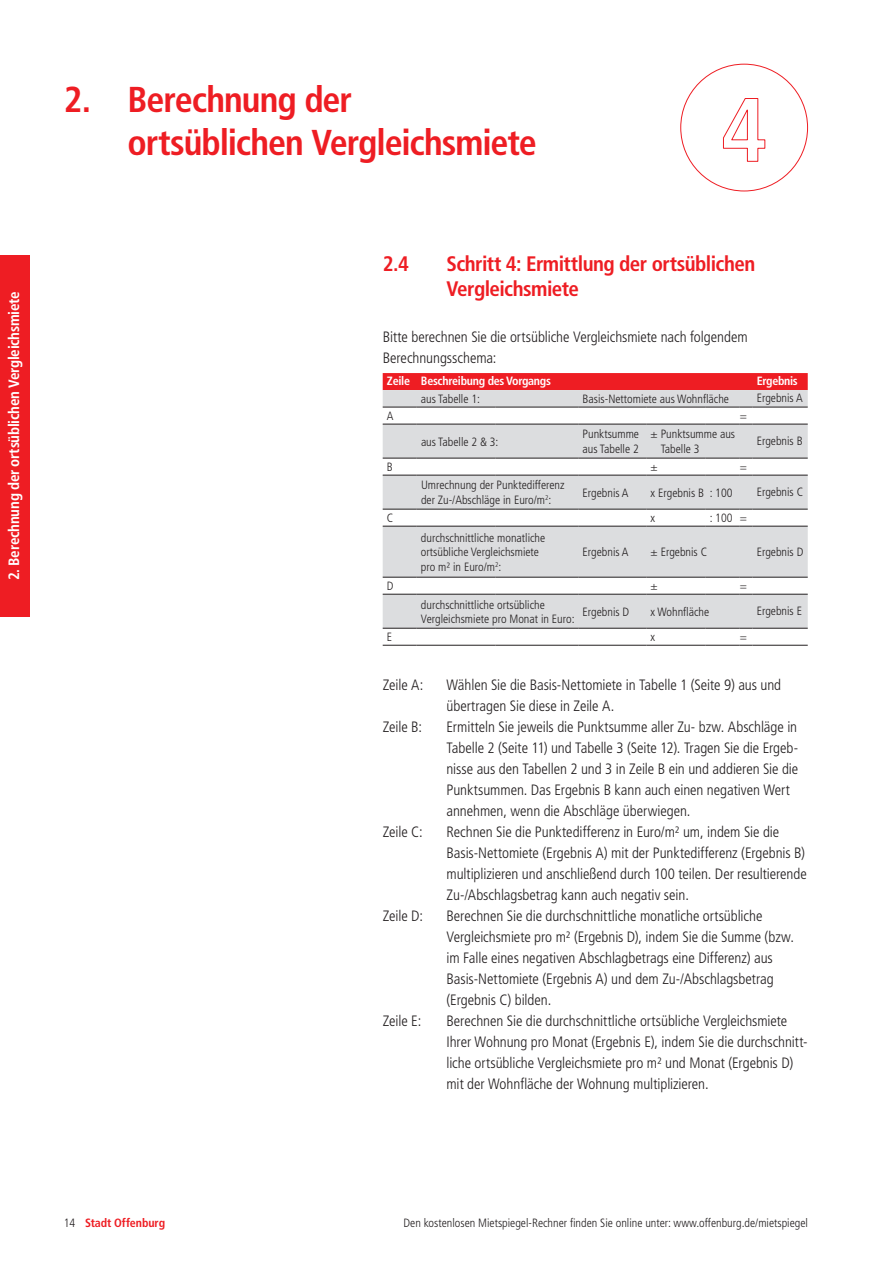
<style>
.page{position:relative;width:893px;height:1263px;background:#fff}
.page>*{position:absolute;margin:0;border:0;box-sizing:border-box;transform-origin:0 0}
.t1{font:700 condensed 36px/43.2px "Frutiger LT Std";letter-spacing:-.03em;color:#ee1d23}
.t2{font:700 condensed 21px/25.2px "Frutiger LT Std";letter-spacing:-.025em;color:#ee1d23}
.t3{font:300 condensed 15px/21px "Frutiger LT Std";letter-spacing:-.005em;color:#231f20}
.t4{font:700 condensed 15px "Frutiger LT Std";letter-spacing:-.015em;color:#fff}
.t5{font:300 condensed 12px/14.4px "Frutiger LT Std";color:#231f20}
.t6{font:700 condensed 12px "Frutiger LT Std";letter-spacing:-.025em;color:#fff}
.t7{font:700 condensed 12px "Frutiger LT Std";letter-spacing:-.005em;color:#ee1d23}
.s1{font-weight:300;color:#231f20}
</style>
<div class="page">
<svg style="left:723px;top:98px;width:43px;height:64px"></svg>
<svg style="left:383px;top:423px;width:425px;height:222px"></svg>
<svg style="left:383px;top:425px;width:425px;height:203px;fill:#dcdddf"></svg>
<svg style="left:383px;top:373px;width:425px;height:35px;background:#e07b7e"></svg>
<hr style="left:752px;top:407px;width:56px;height:1px;background:#231f20">
<hr style="left:383px;top:424px;width:34px;height:1px;background:#231f20">
<hr style="left:417px;top:424px;width:79px;height:1px;background:#231f20">
<hr style="left:496px;top:424px;width:82px;height:1px;background:#231f20">
<hr style="left:578px;top:424px;width:68px;height:1px;background:#231f20">
<hr style="left:646px;top:424px;width:60px;height:1px;background:#231f20">
<hr style="left:706px;top:424px;width:34px;height:1px;background:#231f20">
<svg style="left:740px;top:424px;width:12px;height:1px"></svg>
<hr style="left:752px;top:424px;width:56px;height:1px;background:#231f20">
<hr style="left:383px;top:458px;width:34px;height:1px;background:#231f20">
<hr style="left:417px;top:458px;width:79px;height:1px;background:#231f20">
<hr style="left:496px;top:458px;width:82px;height:1px;background:#231f20">
<hr style="left:578px;top:458px;width:68px;height:1px;background:#231f20">
<hr style="left:646px;top:458px;width:60px;height:1px;background:#231f20">
<hr style="left:706px;top:458px;width:34px;height:1px;background:#231f20">
<svg style="left:740px;top:458px;width:12px;height:1px"></svg>
<hr style="left:752px;top:458px;width:56px;height:1px;background:#231f20">
<hr style="left:383px;top:475px;width:34px;height:1px;background:#231f20">
<hr style="left:417px;top:475px;width:79px;height:1px;background:#231f20">
<hr style="left:496px;top:475px;width:82px;height:1px;background:#231f20">
<hr style="left:578px;top:475px;width:68px;height:1px;background:#231f20">
<hr style="left:646px;top:475px;width:60px;height:1px;background:#231f20">
<hr style="left:706px;top:475px;width:34px;height:1px;background:#231f20">
<svg style="left:740px;top:475px;width:12px;height:1px"></svg>
<hr style="left:752px;top:475px;width:56px;height:1px;background:#231f20">
<hr style="left:383px;top:509px;width:34px;height:1px;background:#231f20">
<hr style="left:417px;top:509px;width:79px;height:1px;background:#231f20">
<hr style="left:496px;top:509px;width:82px;height:1px;background:#231f20">
<hr style="left:578px;top:509px;width:68px;height:1px;background:#231f20">
<hr style="left:646px;top:509px;width:60px;height:1px;background:#231f20">
<hr style="left:706px;top:509px;width:34px;height:1px;background:#231f20">
<svg style="left:740px;top:509px;width:12px;height:1px"></svg>
<hr style="left:752px;top:509px;width:56px;height:1px;background:#231f20">
<hr style="left:383px;top:526px;width:34px;height:1px;background:#231f20">
<hr style="left:417px;top:526px;width:79px;height:1px;background:#231f20">
<hr style="left:496px;top:526px;width:82px;height:1px;background:#231f20">
<hr style="left:578px;top:526px;width:68px;height:1px;background:#231f20">
<hr style="left:646px;top:526px;width:60px;height:1px;background:#231f20">
<hr style="left:706px;top:526px;width:34px;height:1px;background:#231f20">
<svg style="left:740px;top:526px;width:12px;height:1px"></svg>
<hr style="left:752px;top:526px;width:56px;height:1px;background:#231f20">
<hr style="left:383px;top:577px;width:34px;height:1px;background:#231f20">
<hr style="left:417px;top:577px;width:79px;height:1px;background:#231f20">
<hr style="left:496px;top:577px;width:82px;height:1px;background:#231f20">
<hr style="left:578px;top:577px;width:68px;height:1px;background:#231f20">
<hr style="left:646px;top:577px;width:60px;height:1px;background:#231f20">
<hr style="left:706px;top:577px;width:34px;height:1px;background:#231f20">
<svg style="left:740px;top:577px;width:12px;height:1px"></svg>
<hr style="left:752px;top:577px;width:56px;height:1px;background:#231f20">
<hr style="left:383px;top:594px;width:34px;height:1px;background:#231f20">
<hr style="left:417px;top:594px;width:79px;height:1px;background:#231f20">
<hr style="left:496px;top:594px;width:82px;height:1px;background:#231f20">
<hr style="left:578px;top:594px;width:68px;height:1px;background:#231f20">
<hr style="left:646px;top:594px;width:60px;height:1px;background:#231f20">
<hr style="left:706px;top:594px;width:34px;height:1px;background:#231f20">
<svg style="left:740px;top:594px;width:12px;height:1px"></svg>
<hr style="left:752px;top:594px;width:56px;height:1px;background:#231f20">
<hr style="left:383px;top:628px;width:34px;height:1px;background:#231f20">
<hr style="left:417px;top:628px;width:79px;height:1px;background:#231f20">
<hr style="left:496px;top:628px;width:82px;height:1px;background:#231f20">
<hr style="left:578px;top:628px;width:68px;height:1px;background:#231f20">
<hr style="left:646px;top:628px;width:60px;height:1px;background:#231f20">
<hr style="left:706px;top:628px;width:34px;height:1px;background:#231f20">
<svg style="left:740px;top:628px;width:12px;height:1px"></svg>
<hr style="left:752px;top:628px;width:56px;height:1px;background:#231f20">
<hr style="left:383px;top:645px;width:34px;height:1px;background:#231f20">
<hr style="left:417px;top:645px;width:79px;height:1px;background:#231f20">
<hr style="left:496px;top:645px;width:82px;height:1px;background:#231f20">
<hr style="left:578px;top:645px;width:68px;height:1px;background:#231f20">
<hr style="left:646px;top:645px;width:60px;height:1px;background:#231f20">
<hr style="left:706px;top:645px;width:34px;height:1px;background:#231f20">
<svg style="left:740px;top:645px;width:12px;height:1px"></svg>
<hr style="left:752px;top:645px;width:56px;height:1px;background:#231f20">
<div style="left:0;top:255px;width:30px;height:362px;background:#ee1d23"></div>
<p class="t4" style="left:5px;top:580px;width:290px;rotate:-90deg">2. Berechnung der ortsüblichen Vergleichsmiete</p>
<h1 class="t1" style="left:128px;top:78px;width:411px;text-indent:-64px">2. Berechnung der ortsüblichen Vergleichsmiete</h1>
<h2 class="t2" style="left:383px;top:251px;width:28px">2.4</h2>
<h2 class="t2" style="left:446px;top:251px;width:310px">Schritt 4: Ermittlung der ortsüblichen<br>Vergleichsmiete</h2>
<p class="t3" style="left:383px;top:327px;width:366px">Bitte berechnen Sie die ortsübliche Vergleichsmiete nach folgendem<br>Berechnungsschema:</p>
<p class="t6" style="left:387px;top:374px;width:165px">Zeile Beschreibung des Vorgangs</p>
<p class="t6" style="left:757px;top:374px;width:43px">Ergebnis</p>
<p class="t5" style="left:421px;top:392px;width:61px">aus Tabelle 1:</p>
<p class="t5" style="left:583px;top:392px;width:148px">Basis-Nettomiete aus Wohnfläche</p>
<p class="t5" style="left:757px;top:391px;width:48px">Ergebnis A</p>
<p class="t5" style="left:387px;top:408px;width:8px">A</p>
<p class="t5" style="left:740px;top:409px;width:9px">=</p>
<p class="t5" style="left:421px;top:434px;width:79px">aus Tabelle 2 &amp; 3:</p>
<p class="t5" style="left:583px;top:427px;width:58px">Punktsumme aus Tabelle 2</p>
<p class="t5" style="left:661px;top:427px;width:76px;text-indent:-10px">± Punktsumme aus<br>Tabelle 3</p>
<p class="t5" style="left:757px;top:434px;width:47px">Ergebnis B</p>
<p class="t5" style="left:387px;top:459px;width:7px">B</p>
<p class="t5" style="left:651px;top:460px;width:9px">±</p>
<p class="t5" style="left:740px;top:460px;width:9px">=</p>
<p class="t5" style="left:421px;top:478px;width:145px">Umrechnung der Punktedifferenz der Zu-/Abschläge in Euro/m<sup>2</sup>:</p>
<p class="t5" style="left:583px;top:485px;width:48px">Ergebnis A</p>
<p class="t5" style="left:651px;top:485px;width:83px">x Ergebnis B : 100</p>
<p class="t5" style="left:757px;top:485px;width:48px">Ergebnis C</p>
<p class="t5" style="left:387px;top:510px;width:8px">C</p>
<p class="t5" style="left:651px;top:511px;width:6px">x</p>
<p class="t5" style="left:710px;top:511px;width:38px">: 100 =</p>
<p class="t5" style="left:421px;top:531px;width:126px">durchschnittliche monatliche ortsübliche Vergleichsmiete pro m² in Euro/m<sup>2</sup>:</p>
<p class="t5" style="left:583px;top:545px;width:48px">Ergebnis A</p>
<p class="t5" style="left:651px;top:545px;width:58px">± Ergebnis C</p>
<p class="t5" style="left:757px;top:544px;width:48px">Ergebnis D</p>
<p class="t5" style="left:387px;top:578px;width:8px">D</p>
<p class="t5" style="left:651px;top:579px;width:9px">±</p>
<p class="t5" style="left:740px;top:579px;width:9px">=</p>
<p class="t5" style="left:421px;top:597px;width:155px">durchschnittliche ortsübliche<br>Vergleichsmiete pro Monat in Euro:</p>
<p class="t5" style="left:583px;top:604px;width:48px">Ergebnis D</p>
<p class="t5" style="left:651px;top:604px;width:60px">x Wohnfläche</p>
<p class="t5" style="left:757px;top:604px;width:47px">Ergebnis E</p>
<p class="t5" style="left:387px;top:629px;width:7px">E</p>
<p class="t5" style="left:651px;top:630px;width:6px">x</p>
<p class="t5" style="left:740px;top:630px;width:9px">=</p>
<p class="t3" style="left:383px;top:675px;width:42px">Zeile A:</p>
<p class="t3" style="left:446px;top:675px;width:336px">Wählen Sie die Basis-Nettomiete in Tabelle 1 (Seite 9) aus und übertragen Sie diese in Zeile A.</p>
<p class="t3" style="left:383px;top:717px;width:41px">Zeile B:</p>
<p class="t3" style="left:446px;top:717px;width:353px">Ermitteln Sie jeweils die Punktsumme aller Zu- bzw. Abschläge in Tabelle 2 (Seite 11) und Tabelle 3 (Seite 12). Tragen Sie die Ergeb&shy;nisse aus den Tabellen 2 und 3 in Zeile B ein und addieren Sie die Punktsummen. Das Ergebnis B kann auch einen negativen Wert annehmen, wenn die Abschläge überwiegen.</p>
<p class="t3" style="left:383px;top:822px;width:41px">Zeile C:</p>
<p class="t3" style="left:446px;top:822px;width:362px">Rechnen Sie die Punktedifferenz in Euro/m² um, indem Sie die Basis-Nettomiete (Ergebnis A) mit der Punktedifferenz (Ergebnis B) multiplizieren und anschließend durch 100 teilen. Der resultierende Zu-/Abschlagsbetrag kann auch negativ sein.</p>
<p class="t3" style="left:383px;top:906px;width:42px">Zeile D:</p>
<p class="t3" style="left:446px;top:906px;width:349px">Berechnen Sie die durchschnittliche monatliche ortsübliche Vergleichsmiete pro m² (Ergebnis D), indem Sie die Summe (bzw. im Falle eines negativen Abschlagbetrags eine Differenz) aus Basis-Nettomiete (Ergebnis A) und dem Zu-/Abschlagsbetrag (Ergebnis C) bilden.</p>
<p class="t3" style="left:383px;top:1011px;width:40px">Zeile E:</p>
<p class="t3" style="left:446px;top:1011px;width:363px">Berechnen Sie die durchschnittliche ortsübliche Vergleichsmiete Ihrer Wohnung pro Monat (Ergebnis E), indem Sie die durchschnitt&shy;liche ortsübliche Vergleichsmiete pro m² und Monat (Ergebnis D) mit der Wohnfläche der Wohnung multiplizieren.</p>
<p class="t7" style="left:64px;top:1216px;width:103px"><span class="s1">14</span> Stadt Offenburg</p>
<p class="t5" style="left:404px;top:1216px;width:406px">Den kostenlosen Mietspiegel-Rechner finden Sie online unter: www.offenburg.de/mietspiegel</p>
</div>
